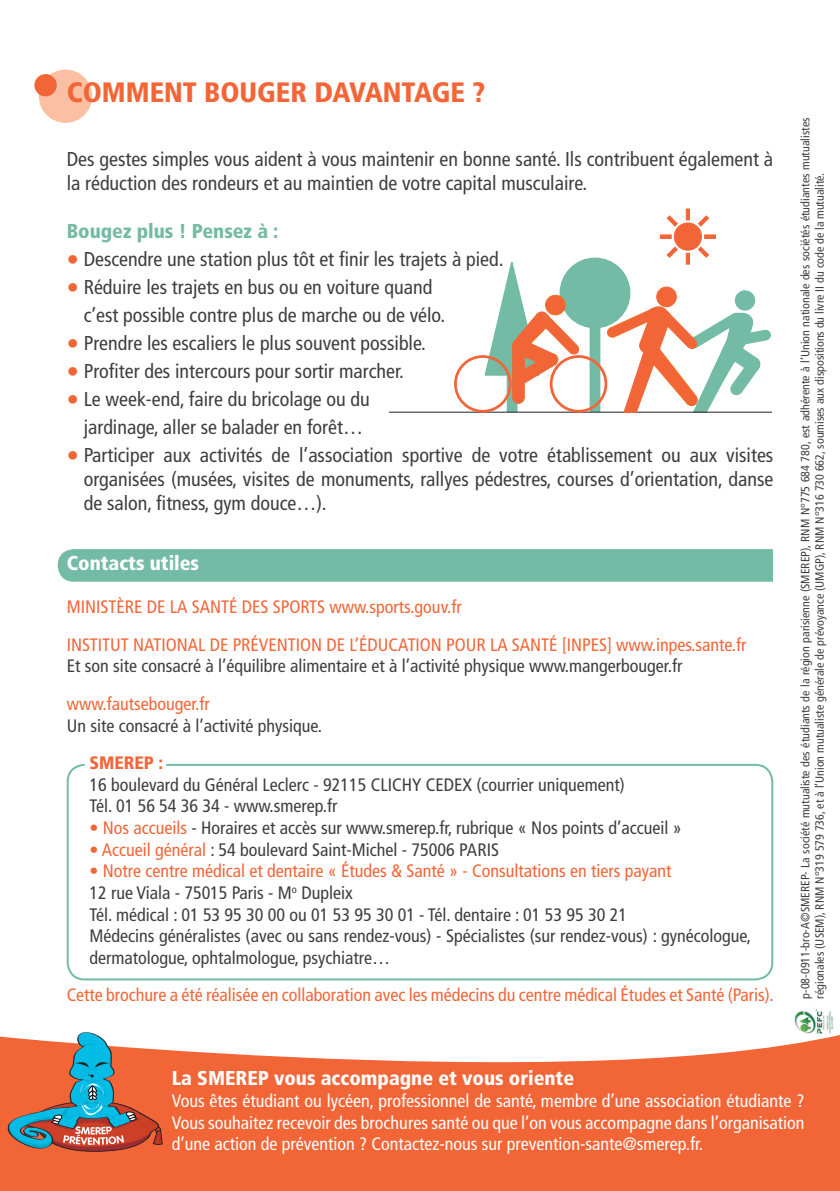
<style>
.page{position:relative;width:840px;height:1191px;background:#fff}
.page>*{position:absolute;margin:0;border:0;box-sizing:border-box;transform-origin:0 0}
.t1{font:900 condensed 28px "Frutiger LT Com";color:#f26537}
.t2{font:condensed 20px/24px "Frutiger LT Com";color:#3e3e3f}
.t3{font:900 condensed 20px "Frutiger LT Com";color:#fff}
.t4{font:900 condensed 20px "Frutiger LT Com";color:#73bba4}
.t5{font:condensed 18px/21.6px "Frutiger LT Com";color:#3e3e3f}
.t6{font:condensed 18px/37.6px "Frutiger LT Com";color:#f26537}
.t7{font:condensed 18px/21.6px "Frutiger LT Com";color:#fff;text-align:justify}
.t8{font:900 condensed 18px "Frutiger LT Com";color:#f26537}
.t9{font:condensed 12px/14.4px "Frutiger LT Com";color:#3e3e3f}
.s1{font-family:"Arial";font-stretch:normal;color:#f26537}
.s2{color:#f26537}
</style>
<div class="page">
<div style="left:39px;top:70px;width:53px;height:53px;background:#fbc0a3;border-radius:50%"></div>
<div style="left:34px;top:74px;width:23px;height:22px;background:#f26537;border-radius:50%"></div>
<hr style="left:389px;top:412px;width:381px;height:1px;background:#231f20">
<div style="left:674px;top:223px;width:27px;height:27px;background:#f26537;border-radius:50%"></div>
<div style="left:673px;top:223px;width:28px;height:27px;border:1px solid #f26537;border-radius:50%"></div>
<svg style="left:659px;top:235px;width:12px;height:3px"></svg>
<svg style="left:704px;top:235px;width:11px;height:3px"></svg>
<svg style="left:698px;top:215px;width:10px;height:11px"></svg>
<svg style="left:685px;top:209px;width:4px;height:11px"></svg>
<svg style="left:666px;top:215px;width:11px;height:11px"></svg>
<svg style="left:452px;top:247px;width:318px;height:166px"></svg>
<div style="left:656px;top:287px;width:20px;height:20px;background:#f26537;border-radius:50%"></div>
<div style="left:656px;top:287px;width:20px;height:20px;border:1px solid #f26537;border-radius:50%"></div>
<div style="left:58px;top:549px;width:714px;height:33px;background:#73bba4"></div>
<svg style="left:0;top:1035px;width:839px;height:156px;background:#f37850"></svg>
<div style="left:67px;top:764px;width:705px;height:216px;border:2px solid #73bba4;border-radius:17px"></div>
<div style="left:85px;top:752px;width:81px;height:24px;background:#fff;border-radius:12px"></div>
<svg style="left:8px;top:1032px;width:154px;height:119px;background:#ac8071"></svg>
<img style="left:794px;top:1008px;width:39px;height:26px">
<h1 class="t1" style="left:67px;top:75px;width:420px">Comm ent bouger davantage ?</h1>
<p class="t2" style="left:67px;top:147px;width:707px">Des gestes simples vous aident à vous maintenir en bonne santé. Ils contribuent également à la réduction des rondeurs et au maintien de votre capital musculaire.</p>
<p class="t4" style="left:67px;top:219px;width:213px">Bougez plus ! Pensez à :</p>
<p class="t2" style="left:67px;top:247px;width:438px"><span class="s1">●</span> Descendre une station plus tôt et finir les trajets à pied.</p>
<p class="t2" style="left:84px;top:273px;width:363px;line-height:28px;text-indent:-17px"><span class="s1">●</span> Réduire les trajets en bus ou en voiture quand c’est possible contre plus de marche ou de vélo.</p>
<p class="t2" style="left:67px;top:331px;width:360px"><span class="s1">●</span> Prendre les escaliers le plus souvent possible.</p>
<p class="t2" style="left:67px;top:359px;width:338px"><span class="s1">●</span> Profiter des intercours pour sortir marcher.</p>
<p class="t2" style="left:67px;top:385px;width:304px;line-height:28px;text-align:center"><span class="s1">●</span> Le week-end, faire du bricolage ou du jardinage, aller se balader en forêt…</p>
<p class="t2" style="left:84px;top:443px;width:690px;text-align:justify;text-indent:-17px"><span class="s1">●</span> Participer aux activités de l’association sportive de votre établissement ou aux visites organisées (musées, visites de monuments, rallyes pédestres, courses d’orientation, danse de salon, fitness, gym douce…).</p>
<p class="t3" style="left:67px;top:551px;width:134px">Contacts utiles</p>
<p class="t6" style="left:67px;top:588px;width:185px">Ministère de la santé des</p>
<p class="t6" style="left:67px;top:588px;width:396px;text-indent:206px">sports www.sports.gouv.fr institut national de prévention de l’éduca</p>
<p class="t6" style="left:407px;top:626px;width:340px">tion pour la santé [INPES] www.inpes.sante.fr</p>
<p class="t5" style="left:67px;top:655px;width:616px">Et son site consacré à l’équilibre alimentaire et à l’activité physique www.mangerbouger.fr</p>
<p class="t6" style="left:67px;top:685px;width:144px">www.fautsebouger.fr</p>
<p class="t5" style="left:67px;top:714px;width:257px">Un site consacré à l’activité physique.</p>
<p class="t8" style="left:89px;top:752px;width:36px">SMEREP</p>
<p class="t8" style="left:158px;top:752px;width:6px">:</p>
<p class="t5" style="left:89px;top:774px;width:536px">16 boulevard du Général Leclerc - 92115 CLICHY CEDEX (courrier uniquement)<br>Tél. 01 56 54 36 34 - www.smerep.fr</p>
<p class="t5" style="left:89px;top:817px;width:593px"><span class="s2">• Nos accueils</span> - Horaires et accès sur www.smerep.fr, rubrique « Nos points d’accueil »</p>
<p class="t5" style="left:89px;top:838px;width:411px"><span class="s2">• Accueil général</span> : 54 boulevard Saint-Michel - 75006 PARIS</p>
<p class="t5" style="left:89px;top:860px;width:663px"><span class="s2">• Notre centre médical et dentaire « Études &amp; Santé » - Consultations en tiers payant<br></span>12 rue Viala - 75015 Paris - M<sup>o</sup> Dupleix<br>Tél. médical : 01 53 95 30 00 ou 01 53 95 30 01 - Tél. dentaire : 01 53 95 30 21<br>Médecins généralistes (avec ou sans rendez-vous) - Spécialistes (sur rendez-vous) : gynécologue, dermatologue, ophtalmologue, psychiatre…</p>
<p class="t6" style="left:67px;top:976px;width:708px">Cette brochure a été réalisée en collaboration avec les médecins du centre médical Études et Santé (Paris).</p>
<p class="t9" style="left:797px;top:998px;width:882px;rotate:-90deg">p-08-0911-bro-A©SMEREP- La société mutualiste des étudiants de la région parisienne (SMEREP), RNM N°775 684 780, est adhérente à l’Union nationale des sociétés étudiantes mutualistes régionales (USEM), RNM N°319 579 736, et à l’Union mutualiste générale de prévoyance (UMGP), RNM N°316 730 662, soumises aux dispositions du livre II du code de la mutualité.</p>
<p class="t3" style="left:171px;top:1066px;width:65px">La SMEREP</p>
<p class="t3" style="left:274px;top:1066px;width:301px">vous accompagne et vous oriente</p>
<p class="t7" style="left:171px;top:1090px;width:634px">Vous êtes étudiant ou lycéen, professionnel de santé, membre d’une association étudiante ?<br>Vous souhaitez recevoir des brochures santé ou que l’on vous accompagne dans l’organisation d’une action de prévention ? Contactez-nous sur prevention-sante@smerep.fr.</p>
</div>
